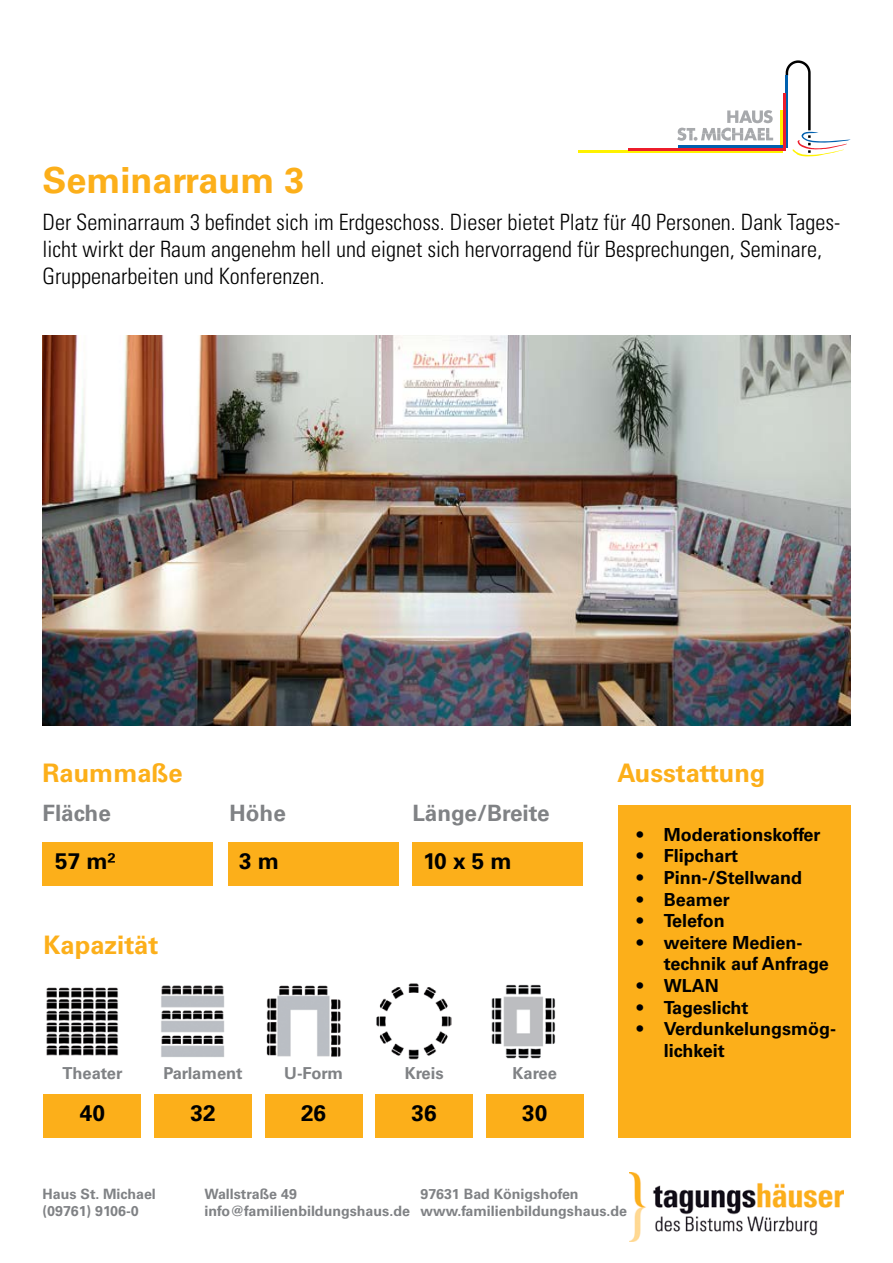
<style>
.page{position:relative;width:893px;height:1263px;background:#fff}
.page>*{position:absolute;margin:0;border:0;box-sizing:border-box;transform-origin:0 0}
.t1{font:700 36px "Univers LT Std";color:#fcaf1a}
.t2{font:700 25.5px "Univers LT Std";color:#fcaf1a}
.t3{font:300 condensed 22.5px/27px "Univers LT Std";color:#000}
.t4{font:700 22.5px "Univers LT Std";color:#808285}
.t5{font:700 22.5px "Univers LT Std";color:#000}
.t6{font:700 18px/21.6px "Univers LT Std";color:#000}
.t7{font:700 16.5px "Univers LT Std";color:#808285}
.t8{font:700 14.25px "Univers LT Std";color:#808285}
</style>
<div class="page">
<svg style="left:784px;top:60px;width:66px;height:96px"></svg>
<hr style="left:578px;top:150px;width:205px;height:3px;background:#fff200">
<hr style="left:628px;top:148px;width:155px;height:2px;background:#ed1c2b">
<hr style="left:678px;top:145px;width:105px;height:3px;background:#0060af">
<hr style="left:786px;top:75px;width:2px;height:73px;background:#0060af">
<hr style="left:783px;top:93px;width:3px;height:57px;background:#ed1c2b">
<hr style="left:781px;top:110px;width:2px;height:35px;background:#fff200">
<svg style="left:677px;top:110px;width:96px;height:31px"></svg>
<img style="left:43px;top:336px;width:807px;height:389px">
<div style="left:43px;top:842px;width:170px;height:43px;background:#fcaf1a"></div>
<div style="left:229px;top:842px;width:170px;height:43px;background:#fcaf1a"></div>
<div style="left:412px;top:842px;width:171px;height:43px;background:#fcaf1a"></div>
<div style="left:618px;top:805px;width:232px;height:332px;background:#fcaf1a"></div>
<img style="left:46px;top:987px;width:72px;height:69px">
<img style="left:161px;top:985px;width:64px;height:72px">
<img style="left:266px;top:985px;width:75px;height:72px">
<img style="left:376px;top:983px;width:76px;height:76px">
<img style="left:492px;top:984px;width:63px;height:75px">
<div style="left:44px;top:1094px;width:97px;height:43px;background:#fcaf1a"></div>
<div style="left:154px;top:1094px;width:98px;height:43px;background:#fcaf1a"></div>
<div style="left:265px;top:1094px;width:97px;height:43px;background:#fcaf1a"></div>
<div style="left:375px;top:1094px;width:98px;height:43px;background:#fcaf1a"></div>
<div style="left:486px;top:1094px;width:98px;height:43px;background:#fcaf1a"></div>
<img style="left:629px;top:1172px;width:214px;height:70px">
<h1 class="t1" style="left:43px;top:159px;width:263px">Seminarraum 3</h1>
<p class="t3" style="left:43px;top:209px;width:799px">Der Seminarraum 3 befindet sich im Erdgeschoss. Dieser bietet Platz für 40 Personen. Dank Tages&shy;licht wirkt der Raum angenehm hell und eignet sich hervorragend für Besprechungen, Seminare,<br>Gruppenarbeiten und Konferenzen.</p>
<p class="t2" style="left:43px;top:758px;width:142px">Raummaße</p>
<p class="t4" style="left:43px;top:800px;width:70px">Fläche</p>
<p class="t4" style="left:230px;top:800px;width:58px">Höhe</p>
<p class="t4" style="left:412px;top:800px;width:139px">Länge/Breite</p>
<p class="t5" style="left:55px;top:848px;width:62px">57 m²</p>
<p class="t5" style="left:239px;top:848px;width:42px">3 m</p>
<p class="t5" style="left:423px;top:848px;width:90px">10 x 5 m</p>
<p class="t2" style="left:44px;top:930px;width:116px">Kapazität</p>
<p class="t7" style="left:62px;top:1063px;width:62px">Theater</p>
<p class="t7" style="left:163px;top:1063px;width:81px">Parlament</p>
<p class="t7" style="left:284px;top:1063px;width:60px">U-Form</p>
<p class="t7" style="left:405px;top:1063px;width:40px">Kreis</p>
<p class="t7" style="left:512px;top:1063px;width:46px">Karee</p>
<p class="t5" style="left:80px;top:1100px;width:27px">40</p>
<p class="t5" style="left:191px;top:1100px;width:27px">32</p>
<p class="t5" style="left:301px;top:1100px;width:27px">26</p>
<p class="t5" style="left:412px;top:1100px;width:27px">36</p>
<p class="t5" style="left:522px;top:1100px;width:27px">30</p>
<p class="t2" style="left:618px;top:758px;width:149px">Ausstattung</p>
<p class="t6" style="left:637px;top:824px;width:185px">• Moderationskoffer</p>
<p class="t6" style="left:637px;top:845px;width:103px">• Flipchart</p>
<p class="t6" style="left:637px;top:867px;width:167px">• Pinn-/Stellwand</p>
<p class="t6" style="left:637px;top:889px;width:95px">• Beamer</p>
<p class="t6" style="left:637px;top:910px;width:89px">• Telefon</p>
<p class="t6" style="left:664px;top:932px;width:167px;text-indent:-27px">• weitere Medien&shy;technik auf Anfrage</p>
<p class="t6" style="left:637px;top:975px;width:84px">• WLAN</p>
<p class="t6" style="left:637px;top:997px;width:113px">• Tageslicht</p>
<p class="t6" style="left:664px;top:1018px;width:174px;text-indent:-27px">• Verdunkelungsmög&shy;lichkeit</p>
<p class="t8" style="left:43px;top:1185px;width:115px">Haus St. Michael</p>
<p class="t8" style="left:205px;top:1185px;width:94px">Wallstraße 49</p>
<p class="t8" style="left:421px;top:1185px;width:160px">97631 Bad Königshofen</p>
<p class="t8" style="left:43px;top:1202px;width:98px">(09761) 9106-0</p>
<p class="t8" style="left:205px;top:1202px;width:424px">info@familienbildungshaus.de www.familienbildungshaus.de</p>
</div>
